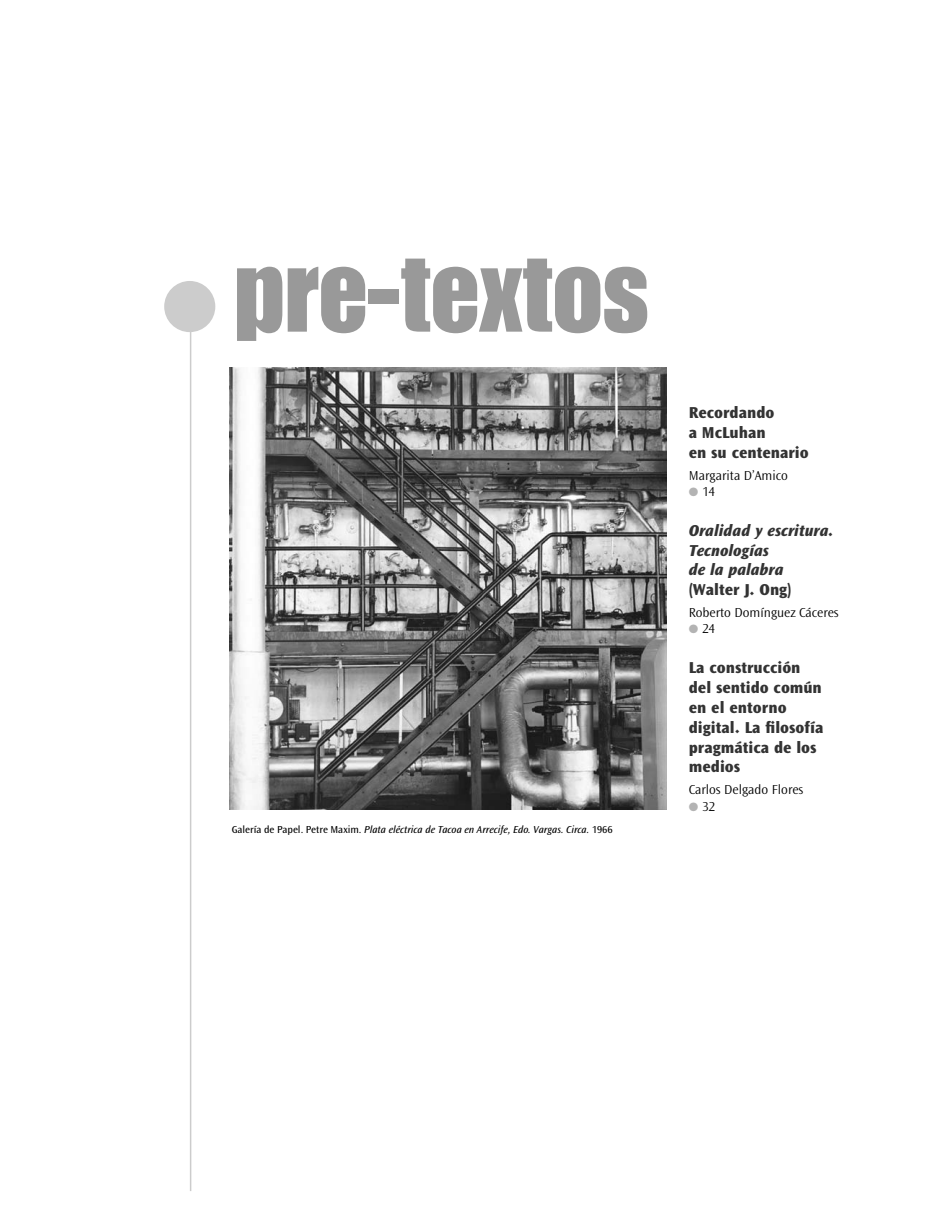
<style>
.page{position:relative;width:927px;height:1217px;background:#fff}
.page>*{position:absolute;margin:0;border:0;box-sizing:border-box;transform-origin:0 0}
.t1{font:108px "Impact";color:#999}
.t2{font:800 16.5px/19.8px "Ocean Sans Std";color:#333}
.t3{font:italic 800 16.5px/19.8px "Ocean Sans Std";color:#333}
.t4{font:300 13.5px "Ocean Sans Std";color:#000}
.t5{font:italic 10.5px "Ocean Sans Std";color:#000}
.s1{font-style:normal}
.s2{color:#b3b3b3}
</style>
<div class="page">
<hr style="left:190px;top:291px;width:1px;height:899px;background:#ccc">
<div style="left:164px;top:281px;width:51px;height:51px;background:#ccc;border-radius:50%"></div>
<img style="left:230px;top:367px;width:436px;height:442px">
<h1 class="t1" style="left:235px;top:254px;width:416px">pre-textos</h1>
<p class="t5" style="left:232px;top:825px;width:382px"><span class="s1">Galería de Papel. Petre Maxim.</span> Plata eléctrica de Tacoa en Arrecife, Edo. Vargas. Circa. <span class="s1">1966</span></p>
<p class="t2" style="left:689px;top:403px;width:121px">Recordando<br>a McLuhan<br>en su centenario</p>
<p class="t4" style="left:689px;top:469px;width:101px">Margarita D’Amico</p>
<p class="t4" style="left:689px;top:486px;width:28px"><span class="s2">●</span> 14</p>
<p class="t3" style="left:689px;top:521px;width:146px">Oralidad y escritura.<br>Tecnologías<br>de la palabra</p>
<p class="t2" style="left:689px;top:580px;width:104px">(Walter J. Ong)</p>
<p class="t4" style="left:689px;top:607px;width:151px">Roberto Domínguez Cáceres</p>
<p class="t4" style="left:689px;top:623px;width:28px"><span class="s2">●</span> 24</p>
<p class="t2" style="left:689px;top:658px;width:136px">La construcción del sentido común en el entorno digital. La filosofía pragmática de los medios</p>
<p class="t4" style="left:689px;top:784px;width:116px">Carlos Delgado Flores</p>
<p class="t4" style="left:689px;top:800px;width:28px"><span class="s2">●</span> 32</p>
</div>
